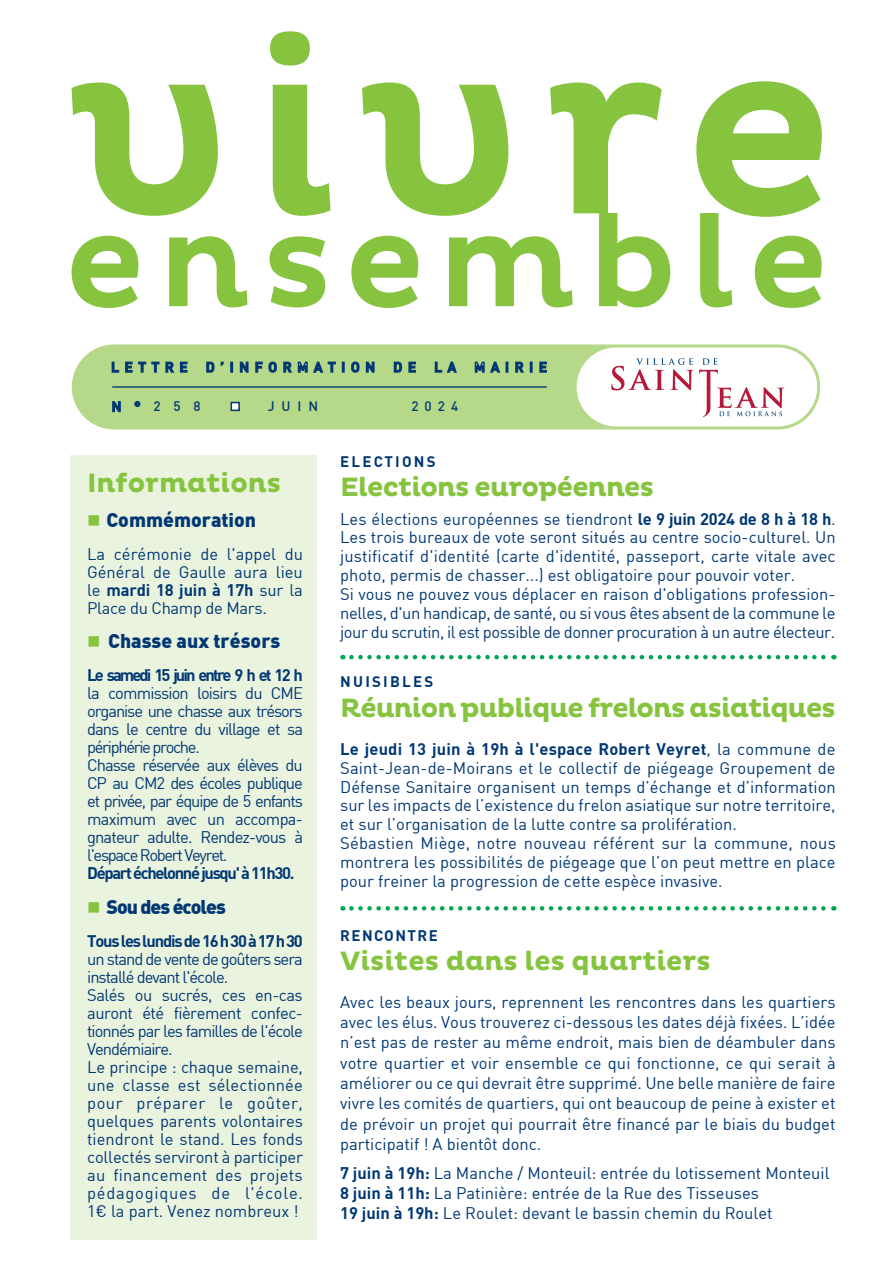
<style>
.page{position:relative;width:893px;height:1263px;background:#fff}
.page>*{position:absolute;margin:0;border:0;box-sizing:border-box;transform-origin:0 0}
.t1{font:700 27px "Pluto";letter-spacing:-.03em;color:#86c43f}
.t2{font:700 27px "Pluto";color:#86c43f}
.t3{font:900 19.5px "DIN";color:#013874}
.t4{font:900 19.5px "DIN";letter-spacing:-.05em;color:#013874}
.t5{font:16.5px/18px "DIN";color:#013874;text-align:justify}
.t6{font:700 16.5px "DIN";letter-spacing:-.08em;color:#013874}
.t7{font:700 15px "DIN";letter-spacing:.15em;color:#013874}
.t8{font:700 15px "DIN";letter-spacing:.1em;color:#013874}
.t9{font:500 13.5px "DIN";letter-spacing:.51em;color:#013874}
.s1{color:#86c43f}
.s2{font-weight:700}
</style>
<div class="page">
<svg style="left:72px;top:236px;width:66px;height:72px"></svg>
<svg style="left:169px;top:236px;width:78px;height:71px"></svg>
<svg style="left:270px;top:236px;width:55px;height:71px"></svg>
<svg style="left:72px;top:83px;width:146px;height:133px"></svg>
<svg style="left:270px;top:31px;width:61px;height:185px"></svg>
<svg style="left:351px;top:83px;width:319px;height:225px"></svg>
<svg style="left:696px;top:81px;width:126px;height:227px"></svg>
<div style="left:72px;top:344px;width:748px;height:85px;background:#b5d889;border-radius:43px"></div>
<div style="left:577px;top:347px;width:240px;height:79px;background:#fff;border-radius:40px"></div>
<svg style="left:611px;top:358px;width:173px;height:59px"></svg>
<svg style="left:111px;top:361px;width:436px;height:12px"></svg>
<hr style="left:112px;top:386px;width:435px;height:2px;background:#013874">
<div style="left:70px;top:455px;width:247px;height:784px;background:#eaf3de"></div>
<div style="left:231px;top:402px;width:9px;height:9px;background:#fff;border:2px solid #013874"></div>
<svg style="left:112px;top:400px;width:29px;height:13px"></svg>
<svg style="left:351px;top:906px;width:483px;height:4px"></svg>
<svg style="left:351px;top:655px;width:483px;height:4px"></svg>
<p class="t9" style="left:153px;top:397px;width:49px">258</p>
<p class="t9" style="left:268px;top:397px;width:52px">JUIN</p>
<p class="t9" style="left:411px;top:397px;width:49px">2024</p>
<p class="t2" style="left:87px;top:468px;width:195px">Informations</p>
<p class="t3" style="left:87px;top:507px;width:171px"><span class="s1">■</span> Commémoration</p>
<p class="t5" style="left:87px;top:544px;width:217px">La cérémonie de l'appel du Général de Gaulle aura lieu le <span class="s2">mardi 18 juin à 17h</span> sur la Place du Champ de Mars.</p>
<p class="t3" style="left:87px;top:628px;width:195px"><span class="s1">■</span> Chasse aux trésors</p>
<p class="t5" style="left:87px;top:666px;width:217px"><span class="s2">Le samedi 15 juin entre 9 h et 12 h </span>la commission loisirs du CME organise une chasse aux trésors dans le centre du village et sa périphérie proche.</p>
<p class="t5" style="left:87px;top:756px;width:217px">Chasse réservée aux élèves du CP au CM2 des écoles publique et privée, par équipe de 5 enfants maximum avec un accompa&shy;gnateur adulte. Rendez-vous à l'espace Robert Veyret.</p>
<p class="t6" style="left:87px;top:862px;width:209px">Départ échelonné jusqu' à 11h30.</p>
<p class="t4" style="left:87px;top:894px;width:140px"><span class="s1">■</span> Sou des écoles</p>
<p class="t5" style="left:87px;top:931px;width:217px"><span class="s2">Tous les lundis de 16 h 30 à 17 h 30 </span>un stand de vente de goûters sera installé devant l'école.</p>
<p class="t5" style="left:87px;top:985px;width:217px">Salés ou sucrés, ces en-cas auront été fièrement confec&shy;tionnés par les familles de l'école Vendémiaire.</p>
<p class="t5" style="left:87px;top:1057px;width:217px">Le principe : chaque semaine, une classe est sélectionnée pour préparer le goûter, quelques parents volontaires tiendront le stand. Les fonds collectés serviront à participer au financement des projets pédagogiques de l'école.<br>1€ la part. Venez nombreux !</p>
<p class="t7" style="left:340px;top:451px;width:97px">ELECTIONS</p>
<p class="t1" style="left:340px;top:471px;width:315px">Elections européennes</p>
<p class="t5" style="left:340px;top:509px;width:497px;line-height:18.8px">Les élections européennes se tiendront <span class="s2">le 9 juin 2024 de 8 h à 18 h</span>.<br>Les trois bureaux de vote seront situés au centre socio-culturel. Un justificatif d'identité (carte d'identité, passeport, carte vitale avec photo, permis de chasser...) est obligatoire pour pouvoir voter.</p>
<p class="t5" style="left:340px;top:584px;width:497px;line-height:18.8px">Si vous ne pouvez vous déplacer en raison d'obligations profession&shy;nelles, d'un handicap, de santé, ou si vous êtes absent de la commune le jour du scrutin, il est possible de donner procuration à un autre électeur.</p>
<p class="t7" style="left:340px;top:672px;width:95px">NUISIBLES</p>
<p class="t1" style="left:340px;top:692px;width:497px">Réunion publique frelons asiatiques</p>
<p class="t5" style="left:340px;top:739px;width:497px;line-height:18.8px"><span class="s2">Le jeudi 13 juin à 19h à l'espace Robert Veyret</span>, la commune de Saint-Jean-de-Moirans et le collectif de piégeage Groupement de Défense Sanitaire organisent un temps d’échange et d’information sur les impacts de l’existence du frelon asiatique sur notre territoire, et sur l’organisation de la lutte contre sa prolifération.</p>
<p class="t5" style="left:340px;top:833px;width:497px;line-height:18.8px">Sébastien Miège, notre nouveau référent sur la commune, nous montrera les possibilités de piégeage que l’on peut mettre en place pour freiner la progression de cette espèce invasive.</p>
<p class="t8" style="left:340px;top:925px;width:99px">RENCONTRE</p>
<p class="t2" style="left:340px;top:945px;width:372px">Visites dans les quartiers</p>
<p class="t5" style="left:340px;top:991px;width:497px;line-height:20.2px">Avec les beaux jours, reprennent les rencontres dans les quartiers avec les élus. Vous trouverez ci-dessous les dates déjà fixées. L’idée n’est pas de rester au même endroit, mais bien de déambuler dans votre quartier et voir ensemble ce qui fonctionne, ce qui serait à améliorer ou ce qui devrait être supprimé. Une belle manière de faire vivre les comités de quartiers, qui ont beaucoup de peine à exister et de prévoir un projet qui pourrait être financé par le biais du budget participatif ! A bientôt donc.</p>
<p class="t5" style="left:340px;top:1163px;width:491px"><span class="s2">7 juin à 19h:</span> La Manche / Monteuil: entrée du lotissement Monteuil</p>
<p class="t5" style="left:340px;top:1184px;width:420px"><span class="s2">8 juin à 11h:</span> La Patinière: entrée de la Rue des Tisseuses</p>
<p class="t5" style="left:340px;top:1204px;width:434px"><span class="s2">19 juin à 19h:</span> Le Roulet: devant le bassin chemin du Roulet</p>
</div>
